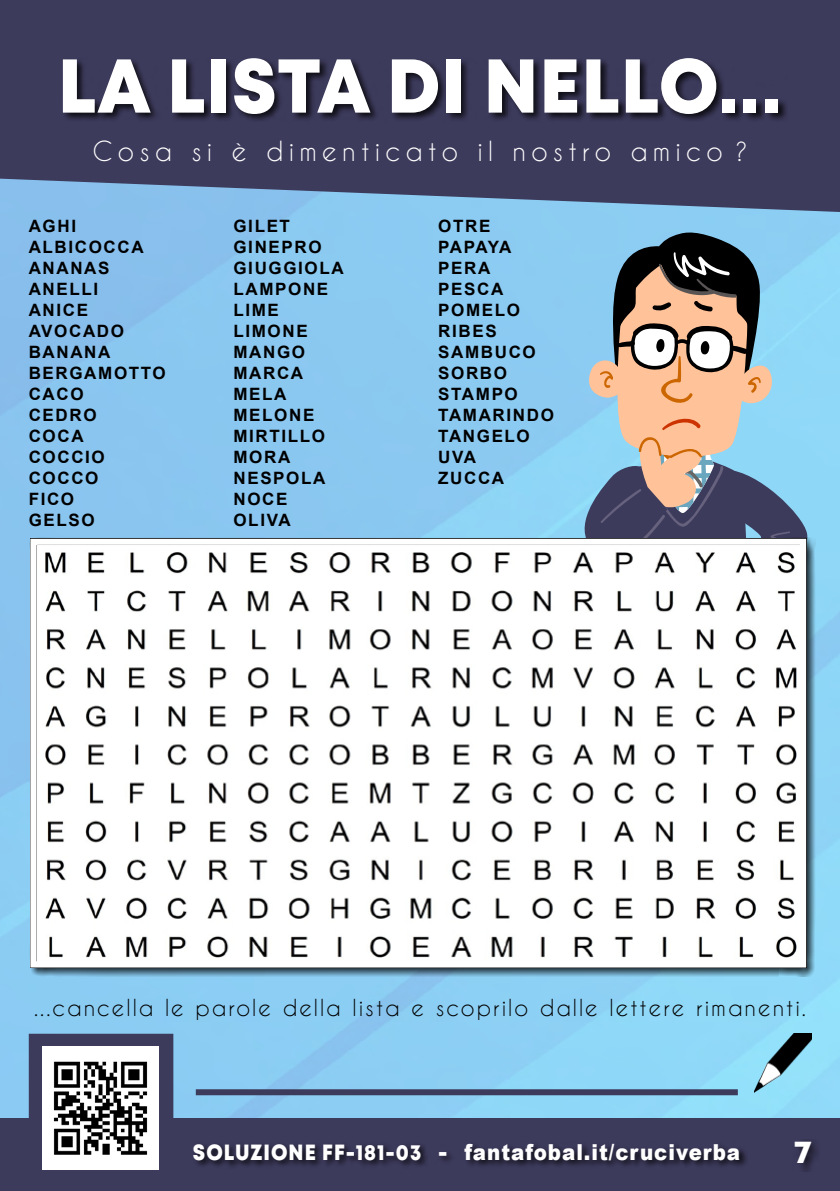
<style>
.page{position:relative;width:840px;height:1191px;background:#fff}
.page>*{position:absolute;margin:0;border:0;box-sizing:border-box;transform-origin:0 0}
.t1{font:76px "Mont Heavy DEMO";letter-spacing:.02em;color:#fff;scale:.94 1}
.t2{font:32px "Mont Heavy DEMO";color:#fff}
.t3{font:26px "Caviar Dreams";letter-spacing:.2em;color:#fff}
.t4{font:22px "Caviar Dreams";letter-spacing:.09em;color:#000}
.t5{font:900 22px "Arial";letter-spacing:.05em;color:#fff;scale:.9 1}
.t6{font:700 17px/21px "Arial";letter-spacing:.095em;color:#000}
.s1{font-family:"Mont Heavy DEMO";font-weight:400}
</style>
<div class="page">
<img style="left:0;top:212px;width:839px;height:906px">
<div style="left:0;top:1118px;width:839px;height:73px;background:#3d3b5c"></div>
<svg style="left:0;top:0;width:839px;height:212px;background:#45496b"></svg>
<img style="left:754px;top:1033px;width:57px;height:59px">
<div style="left:193px;top:1141px;width:555px;height:28px;background:#000;opacity:.75"></div>
<div style="left:792px;top:1139px;width:27px;height:32px;background:#000;opacity:.75"></div>
<svg style="left:22px;top:1026px;width:158px;height:144px"></svg>
<div style="left:196px;top:1089px;width:541px;height:6px;background:#3d3b5c"></div>
<img style="left:42px;top:1046px;width:117px;height:123px">
<div style="left:62px;top:58px;width:725px;height:65px;background:#000;opacity:.75"></div>
<svg style="left:576px;top:229px;width:233px;height:308px;background:#939da4"></svg>
<div style="left:29px;top:537px;width:786px;height:439px;background:#000;opacity:.75"></div>
<img style="left:37px;top:546px;width:761px;height:414px">
<h1 class="t1" style="left:58px;top:43px;width:771px">LA LISTA DI NELLO...</h1>
<h3 class="t3" style="left:92px;top:136px;width:656px">Cosa si è dimenticato il nostro amico ?</h3>
<p class="t6" style="left:29px;top:216px;width:139px">AGHI<br>ALBICOCCA<br>ANANAS<br>ANELLI<br>ANICE<br>AVOCADO<br>BANANA<br>BE RGAMOTTO<br>CACO<br>CEDRO<br>COC</p>
<p class="t6" style="left:71px;top:426px;width:14px">A</p>
<p class="t6" style="left:29px;top:447px;width:15px">COCC</p>
<p class="t6" style="left:29px;top:447px;width:76px;text-indent:57px">IO<br>COCCO<br>FICO<br>GELSO</p>
<p class="t6" style="left:233px;top:216px;width:90px">GILET<br>GINEPRO<br>GIUGGI</p>
<p class="t6" style="left:233px;top:258px;width:112px;text-indent:71px">OLA<br>LAMPONE<br>LIME<br>LIMONE<br>MANGO<br>MARCA<br>ME LA<br>MELONE<br>MI RTILLO<br>MORA<br>NESPOLA<br>NOCE<br>OLIVA</p>
<p class="t6" style="left:438px;top:216px;width:14px">OTR</p>
<p class="t6" style="left:438px;top:216px;width:117px;text-indent:41px">E<br>PA PAYA<br>PE RA<br>PESCA<br>POMELO<br>RIBES<br>SAMBUCO<br>SORBO<br>STAMPO<br>TAMARINDO<br>TANGELO<br>UVA<br>ZUCCA</p>
<p class="t4" style="left:34px;top:994px;width:772px">...cancella le parole della lista e scoprilo dalle lettere rimanenti.</p>
<p class="t5" style="left:193px;top:1136px;width:609px"><span class="s1">SOLUZIONE FF-181-03 -</span> fantafobal.it/cruciverba</p>
<h2 class="t2" style="left:793px;top:1133px;width:19px">7</h2>
</div>
